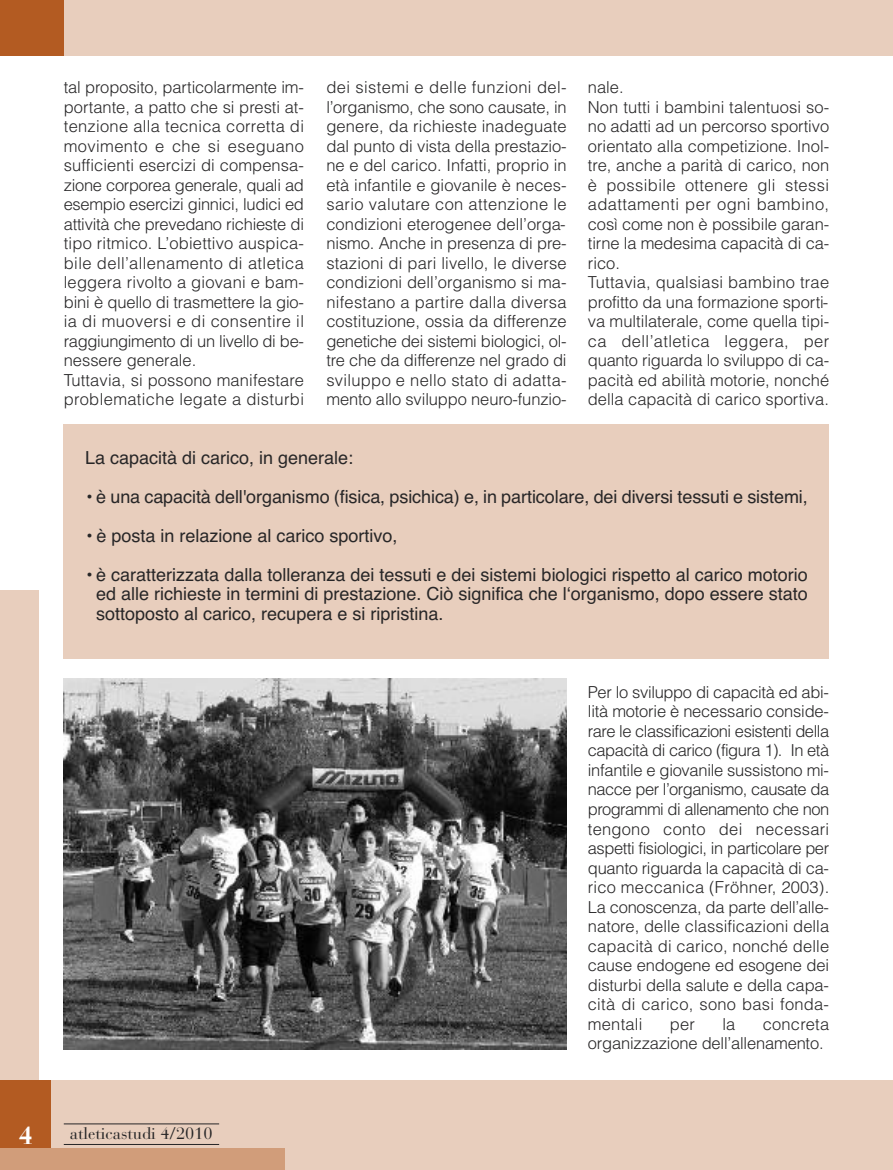
<style>
.page{position:relative;width:893px;height:1170px;background:#fff}
.page>*{position:absolute;margin:0;border:0;box-sizing:border-box;transform-origin:0 0}
.t1{font:700 24.75px "Bauer Bodoni";color:#fff}
.t2{font:18px/19.5px "Helvetica";color:#272627;text-align:justify}
.t3{font:300 16.5px/19.5px "Helvetica";color:#272627}
.t4{font:16.5px "Bauer Bodoni";color:#272627}
</style>
<div class="page">
<div style="left:0;top:591px;width:38px;height:493px;background:#e8cebd"></div>
<div style="left:0;top:0;width:893px;height:55px;background:#e8cebd"></div>
<div style="left:0;top:1080px;width:893px;height:89px;background:#e8cebd"></div>
<div style="left:0;top:0;width:64px;height:55px;background:#b35b22"></div>
<div style="left:0;top:1080px;width:51px;height:68px;background:#b35b22"></div>
<div style="left:0;top:1148px;width:285px;height:21px;background:#d19d7a"></div>
<hr style="left:64px;top:1143px;width:155px;height:1px;background:#272627">
<hr style="left:64px;top:1123px;width:155px;height:1px;background:#272627">
<img style="left:64px;top:678px;width:503px;height:371px">
<div style="left:64px;top:425px;width:765px;height:234px;background:#e8cebd"></div>
<h1 class="t1" style="left:19px;top:1126px;width:15px">4</h1>
<p class="t3" style="left:64px;top:78px;width:242px">tal proposito, particolarmente im&shy;portante, a patto che si presti at&shy;tenzione alla tecnica corretta di movimento e che si eseguano sufficienti esercizi di compensa&shy;zione corporea generale, quali ad esempio esercizi ginnici, ludici ed attività che prevedano richieste di tipo ritmico. L’obiettivo auspica&shy;bile dell’allenamento di atletica leggera rivolto a giovani e bam&shy;bini è quello di trasmettere la gio&shy;ia di muoversi e di consentire il raggiungimento di un livello di be&shy;nessere generale.<br>Tuttavia, si possono manifestare problematiche legate a disturbi</p>
<p class="t3" style="left:326px;top:78px;width:242px;text-align:justify">dei sistemi e delle funzioni del&shy;l’organismo, che sono causate, in genere, da richieste inadeguate dal punto di vista della prestazio&shy;ne e del carico. Infatti, proprio in età infantile e giovanile è neces&shy;sario valutare con attenzione le condizioni eterogenee dell’orga&shy;nismo. Anche in presenza di pre&shy;stazioni di pari livello, le diverse condizioni dell’organismo si ma&shy;nifestano a partire dalla diversa costituzione, ossia da differenze genetiche dei sistemi biologici, ol&shy;tre che da differenze nel grado di sviluppo e nello stato di adatta&shy;mento allo sviluppo neuro-funzio-</p>
<p class="t3" style="left:588px;top:78px;width:243px">nale.<br>Non tutti i bambini talentuosi so&shy;no adatti ad un percorso sportivo orientato alla competizione. Inol&shy;tre, anche a parità di carico, non è possibile ottenere gli stessi adattamenti per ogni bambino, così come non è possibile garan&shy;tirne la medesima capacità di ca&shy;rico.<br>Tuttavia, qualsiasi bambino trae profitto da una formazione sporti&shy;va multilaterale, come quella tipi&shy;ca dell’atletica leggera, per quanto riguarda lo sviluppo di ca&shy;pacità ed abilità motorie, nonché della capacità di carico sportiva.</p>
<p class="t2" style="left:85px;top:448px;width:270px">La capacità di carico, in generale:</p>
<p class="t2" style="left:85px;top:487px;width:724px">• è una capacità dell'organismo (fisica, psichica) e, in particolare, dei diversi tessuti e sistemi,</p>
<p class="t2" style="left:85px;top:526px;width:314px">• è posta in relazione al carico sportivo,</p>
<p class="t2" style="left:96px;top:565px;width:713px;text-indent:-11px">• è caratterizzata dalla tolleranza dei tessuti e dei sistemi biologici rispetto al carico motorio ed alle richieste in termini di prestazione. Ciò significa che l‘organismo, dopo essere stato sottoposto al carico, recupera e si ripristina.</p>
<p class="t4" style="left:70px;top:1127px;width:144px">atleticastudi 4/2010</p>
<p class="t3" style="left:588px;top:682px;width:243px;text-align:justify">Per lo sviluppo di capacità ed abi&shy;lità motorie è necessario conside&shy;rare le classificazioni esistenti della capacità di carico (figura 1). In età infantile e giovanile sussistono mi&shy;nacce per l’organismo, causate da programmi di allenamento che non tengono conto dei necessari aspetti fisiologici, in particolare per quanto riguarda la capacità di ca&shy;rico meccanica (Fröhner, 2003).<br>La conoscenza, da parte dell’alle&shy;natore, delle classificazioni della capacità di carico, nonché delle cause endogene ed esogene dei disturbi della salute e della capa&shy;cità di carico, sono basi fonda&shy;mentali</p>
<p class="t3" style="left:670px;top:1014px;width:27px">per</p>
<p class="t3" style="left:722px;top:1014px;width:15px">la</p>
<p class="t3" style="left:588px;top:1014px;width:243px;text-indent:175px">concreta organizzazione dell’allenamento.</p>
</div>
